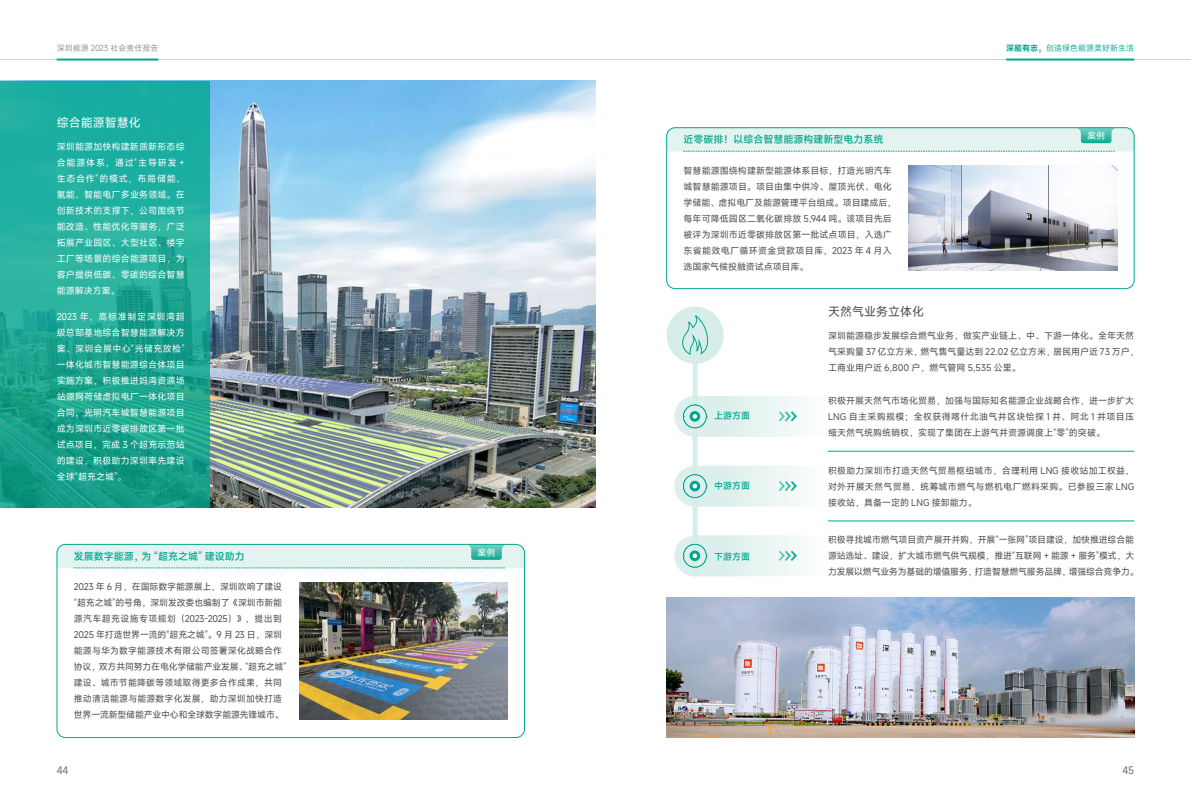
<style>
.page{position:relative;width:1191px;height:808px;background:#fff}
.page>*{position:absolute;margin:0;border:0;box-sizing:border-box;transform-origin:0 0}
.t1{font:12px "Mi Sans";color:#4b4c4d}
.t2{font:12px "Mi Sans";color:#fff}
.t3{font:500 10px "Mi Sans";color:#00a78e}
.t4{font:10px "Mi Sans";color:#6c6d70}
.t5{font:9px/16px "Mi Sans";color:#4b4c4d}
.t6{font:9px/16px "Mi Sans";letter-spacing:.02em;color:#fff;text-align:justify}
.t7{font:500 9px "Mi Sans";color:#00a78e}
.t8{font:8px "Mi Sans";color:#00a78e}
.t9{font:300 8px "Mi Sans";color:#6c6d70}
.s1{font-weight:600}
</style>
<div class="page">
<hr style="left:0;top:59px;width:1191px;height:1px;background:#4b4c4d">
<hr style="left:57px;top:59px;width:101px;height:2px;background:#00a78e">
<hr style="left:1006px;top:59px;width:128px;height:2px;background:#00a78e">
<svg style="left:666px;top:128px;width:468px;height:24px;background:#d4eee9"></svg>
<img style="left:909px;top:166px;width:208px;height:105px">
<svg style="left:57px;top:544px;width:467px;height:25px;background:#cfece7"></svg>
<img style="left:299px;top:582px;width:208px;height:137px">
<img style="left:210px;top:81px;width:385px;height:426px">
<div style="left:692px;top:361px;width:5px;height:215px;background:#d6ede9"></div>
<div style="left:666px;top:306px;width:57px;height:58px;background:#d6ede9;border-radius:50%"></div>
<svg style="left:682px;top:315px;width:26px;height:40px"></svg>
<hr style="left:828px;top:451px;width:306px;height:1px;background:#00a78e">
<hr style="left:828px;top:521px;width:306px;height:1px;background:#00a78e">
<img style="left:666px;top:597px;width:468px;height:141px">
<svg style="left:0;top:81px;width:210px;height:426px;background:#1da896"></svg>
<svg style="left:674px;top:396px;width:125px;height:41px"></svg>
<svg style="left:674px;top:466px;width:125px;height:41px"></svg>
<svg style="left:674px;top:535px;width:125px;height:41px"></svg>
<p class="t9" style="left:57px;top:43px;width:103px">深圳能源 2023 社会责任报告</p>
<p class="t8" style="left:1006px;top:43px;width:129px"><span class="s1">深能有志，</span>创造绿色能源美好新生活</p>
<h1 class="t2" style="left:57px;top:114px;width:85px">综合能源智慧化</h1>
<p class="t6" style="left:57px;top:139px;width:130px">深圳能源加快构建新质新形态综合能源体系，通过“主导研发 +生态合作”的模式，布局储能、氢能、智能电厂多业务领域。在创新技术的支撑下，公司围绕节能改造、性能优化等服务，广泛拓展产业园区、大型社区、楼宇工厂等场景的综合能源项目，为客户提供低碳、零碳的综合智慧能源解决方案。</p>
<p class="t6" style="left:57px;top:308px;width:130px">2023 年，高标准制定深圳湾超级总部基地综合智慧能源解决方案、深圳会展中心“光储充放检”一体化城市智慧能源综合体项目实施方案，积极推进妈湾资源场站源网荷储虚拟电厂一体化项目合同，光明汽车城智慧能源项目成为深圳市近零碳排放区第一批试点项目，完成 3 个超充示范站的建设，积极助力深圳率先建设全球“超充之城”。</p>
<p class="t3" style="left:74px;top:550px;width:172px">发展数字能源，为 “超充之城” 建设助力</p>
<p class="t6" style="left:477px;top:544px;width:19px">案例</p>
<p class="t5" style="left:74px;top:579px;width:214px">2023 年 6 月，在国际数字能源展上，深圳吹响了建设“超充之城”的号角，深圳发改委也编制了《深圳市新能源汽车超充设施专项规划（2023-2025）》，提出到<br>2025 年打造世界一流的“超充之城”。9 月 23 日，深圳能源与华为数字能源技术有限公司签署深化战略合作协议，双方共同努力在电化学储能产业发展、“超充之城”建设、城市节能降碳等领域取得更多合作成果，共同推动清洁能源与能源数字化发展，助力深圳加快打造世界一流新型储能产业中心和全球数字能源先锋城市。</p>
<p class="t3" style="left:683px;top:133px;width:201px">近零碳排！以综合智慧能源构建新型电力系统</p>
<p class="t6" style="left:1087px;top:127px;width:19px">案例</p>
<p class="t5" style="left:683px;top:162px;width:214px">智慧能源围绕构建新型能源体系目标，打造光明汽车城智慧能源项目。项目由集中供冷、屋顶光伏、电化学储能、虚拟电厂及能源管理平台组成。项目建成后，每年可降低园区二氧化碳排放 5,944 吨。该项目先后被评为深圳市近零碳排放区第一批试点项目，入选广东省能效电厂循环资金贷款项目库，2023 年 4 月入选国家气候投融资试点项目库。</p>
<p class="t7" style="left:714px;top:410px;width:37px">上游方面</p>
<p class="t7" style="left:714px;top:479px;width:37px">中游方面</p>
<p class="t7" style="left:714px;top:551px;width:37px">下游方面</p>
<h1 class="t1" style="left:828px;top:303px;width:97px">天然气业务立体化</h1>
<p class="t5" style="left:828px;top:328px;width:312px">深圳能源稳步发展综合燃气业务，做实产业链上、中、下游一体化。全年天然气采购量 37 亿立方米，燃气售气量达到 22.02 亿立方米，居民用户近 73 万户，工商业用户近 6,800 户，燃气管网 5,535 公里。</p>
<p class="t5" style="left:828px;top:392px;width:308px;text-align:justify">积极开展天然气市场化贸易，加强与国际知名能源企业战略合作，进一步扩大LNG 自主采购规模；全权获得喀什北油气井区块恰探 1 井、阿北 1 井项目压缩天然气统购统销权，实现了集团在上游气井资源调度上“零”的突破。</p>
<p class="t5" style="left:828px;top:462px;width:308px;text-align:justify">积极助力深圳市打造天然气贸易枢纽城市，合理利用 LNG 接收站加工权益，对外开展天然气贸易，统筹城市燃气与燃机电厂燃料采购。已参股三家 LNG接收站，具备一定的 LNG 接卸能力。</p>
<p class="t5" style="left:828px;top:532px;width:312px">积极寻找城市燃气项目资产展开并购，开展“一张网”项目建设，加快推进综合能源站选址、建设，扩大城市燃气供气规模，推进“互联网 + 能源 + 服务”模式，大力发展以燃气业务为基础的增值服务，打造智慧燃气服务品牌，增强综合竞争力。</p>
<p class="t4" style="left:57px;top:764px;width:13px">44</p>
<p class="t4" style="left:1122px;top:764px;width:13px">45</p>
</div>
